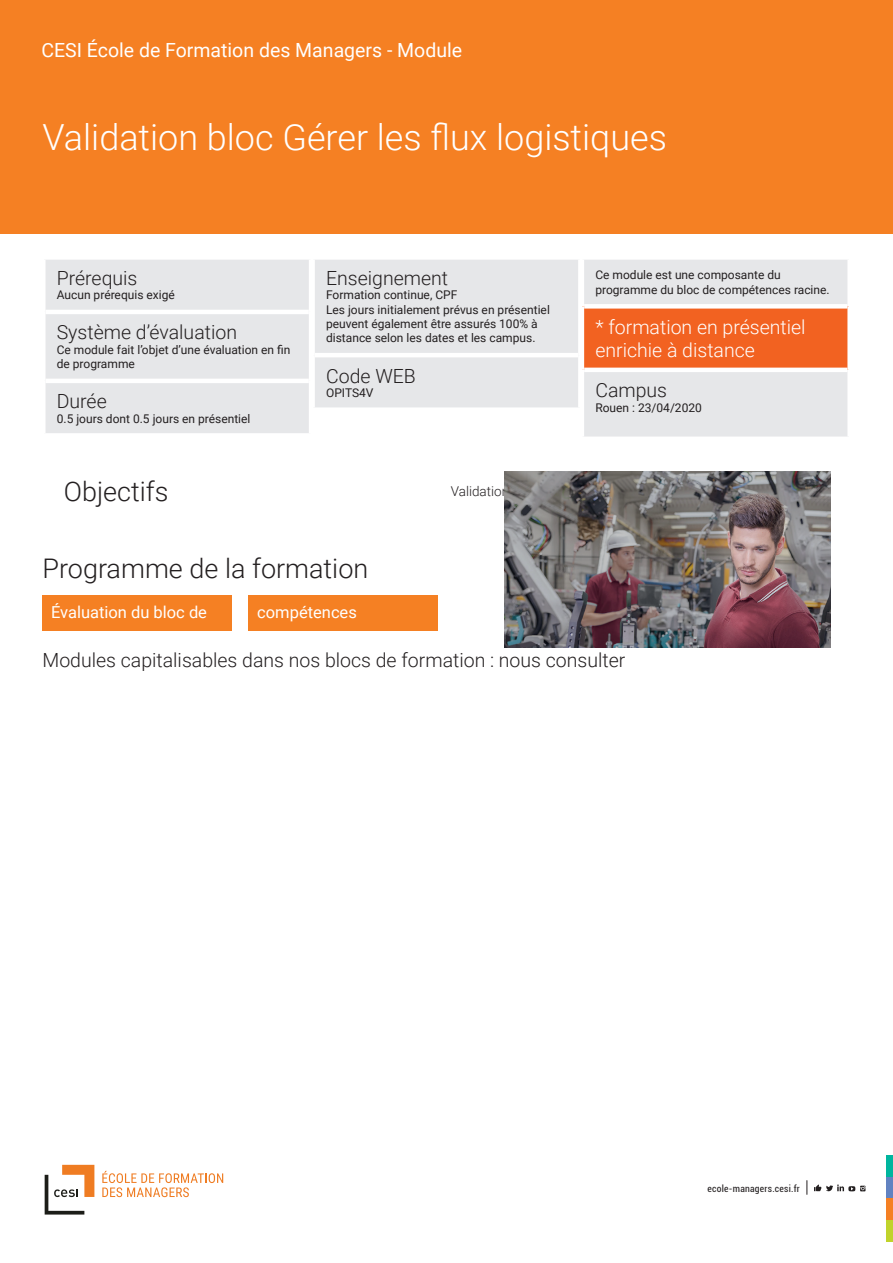
<style>
.page{position:relative;width:893px;height:1263px;background:#fff}
.page>*{position:absolute;margin:0;border:0;box-sizing:border-box;transform-origin:0 0}
.t1{font:300 36px "Roboto";color:#fff}
.t2{font:300 27px "Roboto";color:#231f20}
.t3{font:300 19.5px "Roboto";color:#231f20}
.t4{font:300 19.5px/23.4px "Roboto";color:#fff}
.t5{font:19.5px "Roboto";color:#fff}
.t6{font:16.5px "Roboto";color:#fff}
.t7{font:12px/14.4px "Roboto";color:#231f20}
.t8{font:condensed 9.6px "Roboto";letter-spacing:.025em;color:#231f20}
</style>
<div class="page">
<div style="left:0;top:0;width:893px;height:234px;background:#f58023"></div>
<div style="left:46px;top:260px;width:263px;height:173px;background:#e6e7e9"></div>
<hr style="left:46px;top:310px;width:263px;height:4px;background:#fff">
<hr style="left:46px;top:379px;width:263px;height:4px;background:#fff">
<div style="left:315px;top:260px;width:263px;height:147px;background:#e6e7e9"></div>
<hr style="left:315px;top:353px;width:263px;height:4px;background:#fff">
<div style="left:584px;top:260px;width:263px;height:177px;background:#e6e7e9"></div>
<div style="left:583px;top:306px;width:266px;height:64px;background:#f26221"></div>
<hr style="left:581px;top:306px;width:3px;height:64px;background:#fff">
<hr style="left:847px;top:306px;width:3px;height:64px;background:#fff">
<div style="left:584px;top:304px;width:263px;height:5px;background:#fff"></div>
<hr style="left:584px;top:368px;width:263px;height:4px;background:#fff">
<img style="left:505px;top:471px;width:325px;height:177px">
<div style="left:43px;top:595px;width:189px;height:36px;background:#f58023"></div>
<div style="left:249px;top:595px;width:189px;height:36px;background:#f58023"></div>
<div style="left:886px;top:1220px;width:7px;height:21px;background:#c0d32b"></div>
<div style="left:886px;top:1198px;width:7px;height:22px;background:#f58023"></div>
<div style="left:886px;top:1176px;width:7px;height:22px;background:#6182c1"></div>
<div style="left:886px;top:1155px;width:7px;height:21px;background:#00b59e"></div>
<svg style="left:807px;top:1180px;width:1px;height:14px"></svg>
<svg style="left:814px;top:1184px;width:51px;height:7px"></svg>
<svg style="left:45px;top:1165px;width:49px;height:49px"></svg>
<svg style="left:102px;top:1171px;width:121px;height:26px"></svg>
<h3 class="t5" style="left:41px;top:37px;width:422px">CESI École de Formation des Managers - Module</h3>
<h1 class="t1" style="left:43px;top:112px;width:626px">Validation bloc Gérer les flux logistiques</h1>
<h3 class="t3" style="left:57px;top:264px;width:82px">Prérequis</h3>
<p class="t7" style="left:57px;top:287px;width:120px">Aucun prérequis exigé</p>
<h3 class="t3" style="left:57px;top:319px;width:182px">Système d’évaluation</h3>
<p class="t7" style="left:57px;top:342px;width:235px">Ce module fait l’objet d’une évaluation en fin de programme</p>
<h3 class="t3" style="left:57px;top:388px;width:52px">Durée</h3>
<p class="t7" style="left:57px;top:411px;width:195px">0.5 jours dont 0.5 jours en présentiel</p>
<h2 class="t2" style="left:64px;top:473px;width:106px">Objectifs</h2>
<h3 class="t3" style="left:326px;top:264px;width:124px">Enseignement</h3>
<p class="t7" style="left:326px;top:287px;width:225px">Formation continue, CPF<br>Les jours initialement prévus en présentiel peuvent également être assurés 100% à distance selon les dates et les campus.</p>
<h3 class="t3" style="left:326px;top:362px;width:91px">Code WEB</h3>
<p class="t7" style="left:326px;top:385px;width:49px">OPITS4V</p>
<h2 class="t2" style="left:43px;top:550px;width:327px">Programme de la formation</h2>
<h3 class="t6" style="left:51px;top:601px;width:158px">Évaluation du bloc de</h3>
<h3 class="t6" style="left:257px;top:601px;width:101px">compétences</h3>
<p class="t7" style="left:595px;top:267px;width:236px">Ce module est une composante du programme du bloc de compétences racine.</p>
<h3 class="t4" style="left:595px;top:314px;width:212px">* formation en présentiel enrichie à distance</h3>
<h3 class="t3" style="left:595px;top:377px;width:73px">Campus</h3>
<p class="t7" style="left:595px;top:400px;width:108px">Rouen : 23/04/2020</p>
<h3 class="t3" style="left:43px;top:646px;width:584px">Modules capitalisables dans nos blocs de formation : nous consulter</h3>
<p class="t8" style="left:707px;top:1182px;width:94px">ecole-managers.cesi.fr</p>
</div>
